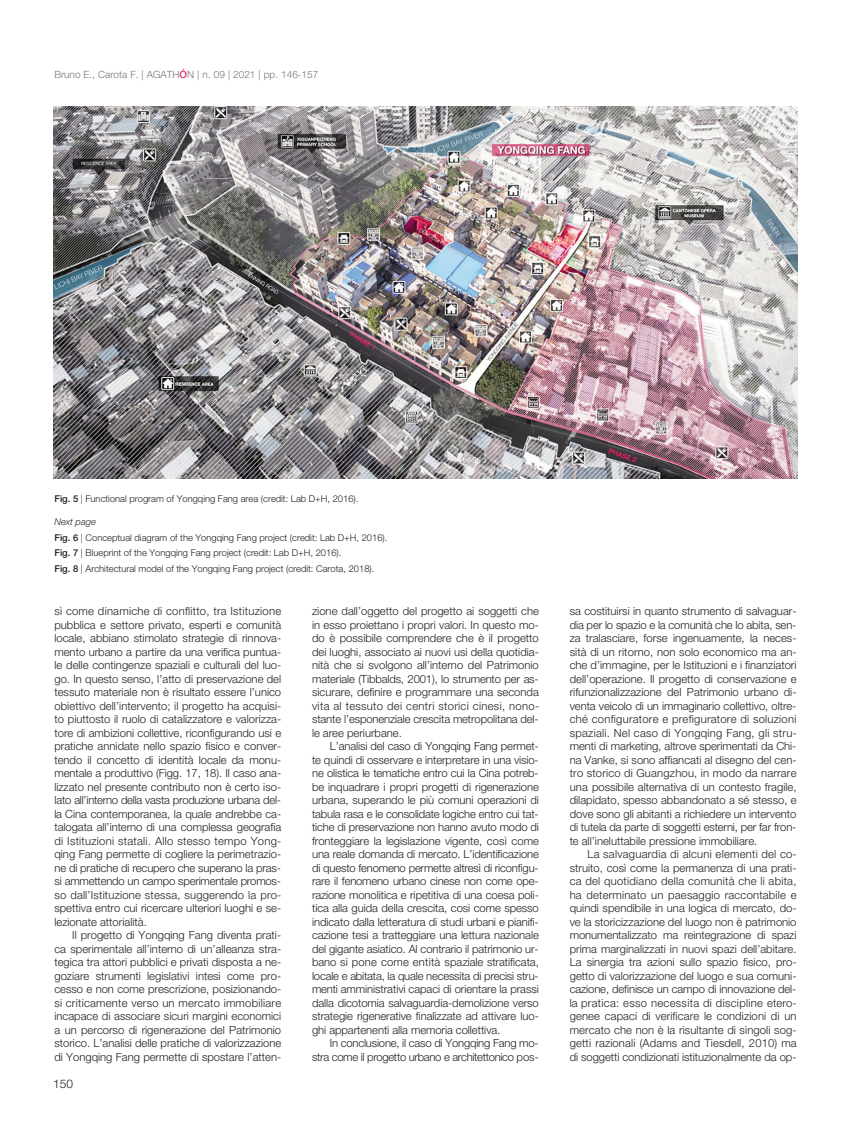
<style>
.page{position:relative;width:851px;height:1134px;background:#fff}
.page>*{position:absolute;margin:0;border:0;box-sizing:border-box;transform-origin:0 0}
.t1{font:300 11.88px "Helvetica Neue LT Std";color:#231f20}
.t2{font:300 11.25px/13.5px "Helvetica Neue LT Std";letter-spacing:-.005em;color:#231f20;text-align:justify}
.t3{font:300 11.25px/13.5px "Helvetica Neue LT Std";letter-spacing:-.03em;color:#231f20;text-align:right}
.t4{font:300 10px "Helvetica Neue LT Std";color:#777574}
.t5{font:300 9.38px "Helvetica Neue LT Std";color:#231f20}
.t6{font:italic 300 9.38px "Helvetica Neue LT Std";color:#231f20}
.s1{font-weight:500;color:#eb2277}
.s2{font-weight:500}
</style>
<div class="page">
<img style="left:53px;top:106px;width:744px;height:373px">
<p class="t4" style="left:54px;top:70px;width:265px">Bruno E., Carota F. | AGATH<span class="s1">Ó</span>N | n. 09 | 2021 | pp. 146-157</p>
<p class="t5" style="left:54px;top:496px;width:305px"><span class="s2">Fig. 5</span> | Functional program of Yongqing Fang area (credit: Lab D+H, 2016).</p>
<p class="t6" style="left:54px;top:516px;width:43px">Next page</p>
<p class="t5" style="left:54px;top:534px;width:334px"><span class="s2">Fig. 6</span> | Conceptual diagram of the Yongqing Fang project (credit: Lab D+H, 2016).</p>
<p class="t5" style="left:54px;top:550px;width:288px"><span class="s2">Fig. 7</span> | Blueprint of the Yongqing Fang project (credit: Lab D+H, 2016).</p>
<p class="t5" style="left:54px;top:565px;width:321px"><span class="s2">Fig. 8</span> | Architectural model of the Yongqing Fang project (credit: Carota, 2018).</p>
<p class="t2" style="left:54px;top:605px;width:228px">sì come dinamiche di conflitto, tra Istituzione pubblica e settore privato, esperti e comunità locale, abbiano stimolato strategie di rinnova&shy;mento urbano a partire da una verifica puntua&shy;le delle contingenze spaziali e culturali del luo&shy;go. In questo senso, l’atto di preservazione del tessuto materiale non è risultato essere l’unico obiettivo dell’intervento; il progetto ha acquisi&shy;to piuttosto il ruolo di catalizzatore e valorizza&shy;tore di ambizioni collettive, riconfigurando usi e pratiche annidate nello spazio fisico e conver&shy;tendo il concetto di identità locale da monu&shy;mentale a produttivo (Figg. 17, 18). Il caso ana&shy;lizzato nel presente contributo non è certo iso&shy;lato all’interno della vasta produzione urbana del&shy;la Cina contemporanea, la quale andrebbe ca&shy;talogata all’interno di una complessa geografia di Istituzioni statali. Allo stesso tempo Yong&shy;qing Fang permette di cogliere la perimetrazio&shy;ne di pratiche di recupero che superano la pras&shy;si ammettendo un campo sperimentale promos&shy;so dall’Istituzione stessa, suggerendo la pro&shy;spettiva entro cui ricercare ulteriori luoghi e se&shy;lezionate attorialità.</p>
<p class="t2" style="left:54px;top:929px;width:228px;text-indent:18px">Il progetto di Yongqing Fang diventa prati&shy;ca sperimentale all’interno di un’alleanza stra&shy;tegica tra attori pubblici e privati disposta a ne&shy;goziare strumenti legislativi intesi come pro&shy;cesso e non come prescrizione, posizionando&shy;si criticamente verso un mercato immobiliare incapace di associare sicuri margini economici a un percorso di rigenerazione del Patrimonio storico. L’analisi delle pratiche di valorizzazione di Yongqing Fang permette di spostare l’atten-</p>
<p class="t1" style="left:53px;top:1079px;width:21px">150</p>
<p class="t2" style="left:312px;top:605px;width:228px">zione dall’oggetto del progetto ai soggetti che in esso proiettano i propri valori. In questo mo&shy;do è possibile comprendere che è il progetto dei luoghi, associato ai nuovi usi della quotidia&shy;nità che si svolgono all’interno del Patrimonio materiale (Tibbalds, 2001), lo strumento per as&shy;sicurare, definire e programmare una seconda vita al tessuto dei centri storici cinesi, nono&shy;stante l’esponenziale crescita metropolitana del&shy;le aree periurbane.</p>
<p class="t2" style="left:312px;top:740px;width:228px;text-indent:18px">L’analisi del caso di Yongqing Fang permet&shy;te quindi di osservare e interpretare in una visio&shy;ne olistica le tematiche entro cui la Cina potreb&shy;be inquadrare i propri progetti di rigenerazione urbana, superando le più comuni operazioni di tabula rasa e le consolidate logiche entro cui tat&shy;tiche di preservazione non hanno avuto modo di fronteggiare la legislazione vigente, così come una reale domanda di mercato. L’identificazione di questo fenomeno permette altresì di riconfigu&shy;rare il fenomeno urbano cinese non come ope&shy;razione monolitica e ripetitiva di una coesa poli&shy;tica alla guida della crescita, così come spesso indicato dalla letteratura di studi urbani e pianifi&shy;cazione tesi a tratteggiare una lettura nazionale del gigante asiatico. Al contrario il patrimonio ur&shy;bano si pone come entità spaziale stratificata, locale e abitata, la quale necessita di precisi stru&shy;menti amministrativi capaci di orientare la prassi dalla dicotomia salvaguardia-demolizione verso strategie rigenerative finalizzate ad attivare luo&shy;ghi appartenenti alla memoria collettiva.</p>
<p class="t3" style="left:312px;top:1037px;width:228px">In conclusione, il caso di Yongqing Fang mo&shy;stra come il progetto urbano e architettonico pos-</p>
<p class="t2" style="left:569px;top:605px;width:228px">sa costituirsi in quanto strumento di salvaguar&shy;dia per lo spazio e la comunità che lo abita, sen&shy;za tralasciare, forse ingenuamente, la neces&shy;sità di un ritorno, non solo economico ma an&shy;che d’immagine, per le Istituzioni e i finanziatori dell’operazione. Il progetto di conservazione e rifunzionalizzazione del Patrimonio urbano di&shy;venta veicolo di un immaginario collettivo, oltre&shy;ché configuratore e prefiguratore di soluzioni spaziali. Nel caso di Yongqing Fang, gli stru&shy;menti di marketing, altrove sperimentati da Chi&shy;na Vanke, si sono affiancati al disegno del cen&shy;tro storico di Guangzhou, in modo da narrare una possibile alternativa di un contesto fragile, dilapidato, spesso abbandonato a sé stesso, e dove sono gli abitanti a richiedere un intervento di tutela da parte di soggetti esterni, per far fron&shy;te all’ineluttabile pressione immobiliare.</p>
<p class="t2" style="left:569px;top:848px;width:228px;text-indent:18px">La salvaguardia di alcuni elementi del co&shy;struito, così come la permanenza di una prati&shy;ca del quotidiano della comunità che li abita, ha determinato un paesaggio raccontabile e quindi spendibile in una logica di mercato, do&shy;ve la storicizzazione del luogo non è patrimonio monumentalizzato ma reintegrazione di spazi prima marginalizzati in nuovi spazi dell’abitare.<br>La sinergia tra azioni sullo spazio fisico, pro&shy;getto di valorizzazione del luogo e sua comuni&shy;cazione, definisce un campo di innovazione del&shy;la pratica: esso necessita di discipline etero&shy;genee capaci di verificare le condizioni di un mercato che non è la risultante di singoli sog&shy;getti razionali (Adams and Tiesdell, 2010) ma di soggetti condizionati istituzionalmente da op-</p>
</div>
